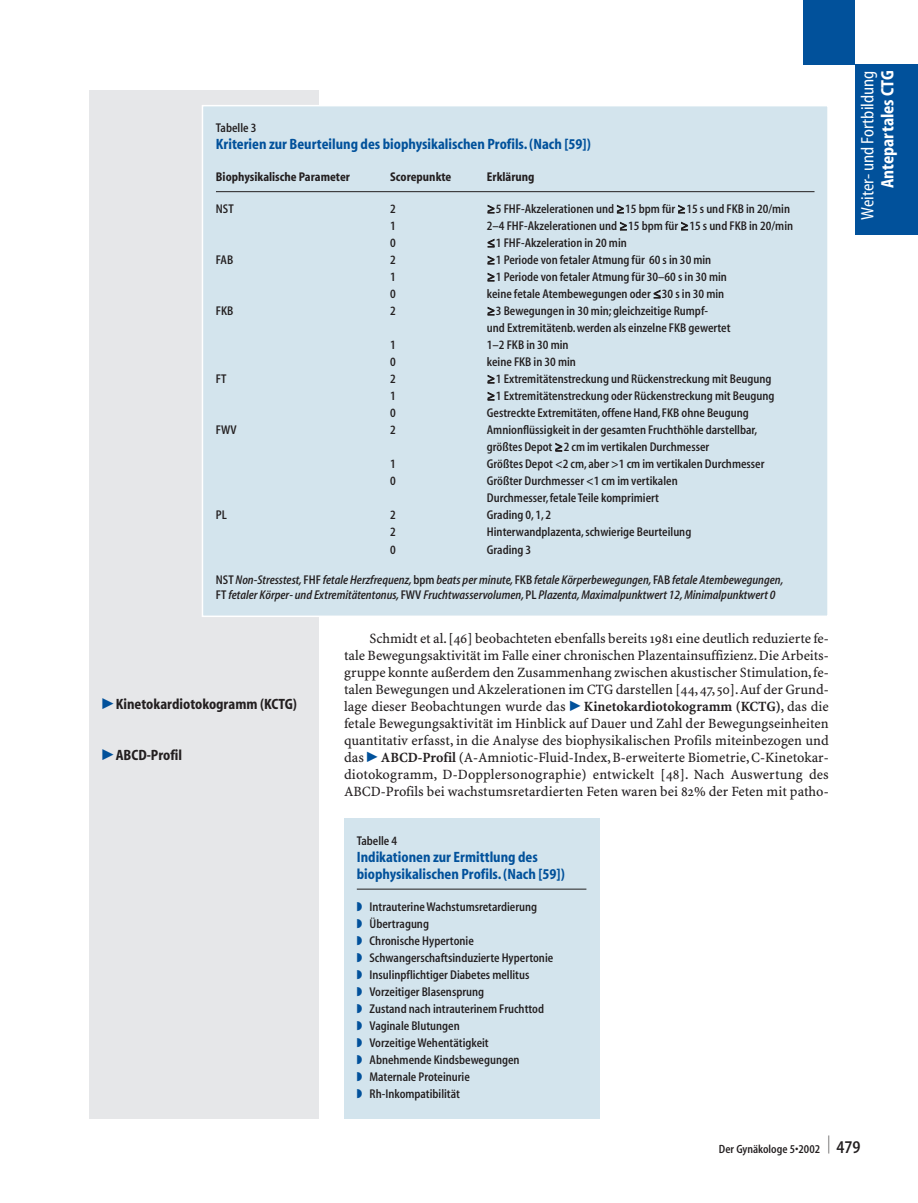
<style>
.page{position:relative;width:918px;height:1203px;background:#fff}
.page>*{position:absolute;margin:0;border:0;box-sizing:border-box;transform-origin:0 0}
.t1{font:condensed 18px "S Myriad";color:#fff}
.t2{font:700 condensed 18px "S Myriad";color:#fff}
.t3{font:700 condensed 15px/17px "S Myriad";color:#01519b}
.t4{font:700 condensed 15px "S Myriad";color:#231f20}
.t5{font:14.25px/17px "S Minion Plus";color:#231f20;text-align:justify}
.t6{font:600 condensed 12.75px/17px "S Myriad";color:#231f20}
.t7{font:italic 600 condensed 12.75px/15px "S Myriad";color:#231f20}
.t8{font:700 condensed 12.75px "S Myriad";color:#231f20}
.t9{font:600 condensed 12px "S Myriad";color:#231f20}
.s1{font-style:normal}
.s2{font-family:"Mathematical Pi Six";font-weight:400;font-stretch:normal;color:#01519b}
.s3{font-family:"Mathematical Pi Six";color:#01519b}
.s4{font-weight:700}
.s5{color:#01519b}
.s6{font-size:18px}
</style>
<div class="page">
<div style="left:89px;top:90px;width:230px;height:1029px;background:#e6e7e9"></div>
<div style="left:855px;top:65px;width:63px;height:170px;background:#01519b"></div>
<div style="left:804px;top:0;width:51px;height:64px;background:#01519b"></div>
<div style="left:202px;top:106px;width:626px;height:510px;background:#d3e4ed"></div>
<hr style="left:216px;top:191px;width:599px;height:1px;background:#231f20">
<div style="left:202px;top:105px;width:627px;height:512px;border:2px solid #fff"></div>
<div style="left:344px;top:819px;width:255px;height:300px;background:#d3e4ed"></div>
<hr style="left:357px;top:889px;width:229px;height:1px;background:#231f20">
<p class="t6" style="left:216px;top:121px;width:42px">Tabelle 3</p>
<p class="t3" style="left:216px;top:137px;width:376px">Kriterien zur Beurteilung des biophysikalischen Profils. (Nach [59])</p>
<p class="t8" style="left:216px;top:172px;width:136px">Biophysikalische Parameter</p>
<p class="t8" style="left:390px;top:172px;width:63px">Scorepunkte</p>
<p class="t8" style="left:487px;top:172px;width:49px">Erklärung</p>
<p class="t6" style="left:216px;top:202px;width:19px">NST</p>
<p class="t6" style="left:390px;top:202px;width:7px">2</p>
<p class="t6" style="left:487px;top:202px;width:305px">≥5 FHF-Akzelerationen und ≥15 bpm für ≥15 s und FKB in 20/min</p>
<p class="t6" style="left:390px;top:219px;width:7px">1</p>
<p class="t6" style="left:487px;top:219px;width:308px">2–4 FHF-Akzelerationen und ≥15 bpm für ≥15 s und FKB in 20/min</p>
<p class="t6" style="left:390px;top:236px;width:7px">0</p>
<p class="t6" style="left:496px;top:236px;width:132px">1 FHF-Akzeleration in 20 min</p>
<p class="t6" style="left:216px;top:253px;width:19px">FAB</p>
<p class="t6" style="left:390px;top:253px;width:7px">2</p>
<p class="t6" style="left:487px;top:253px;width:226px">≥1 Periode von fetaler Atmung für 60 s in 30 min</p>
<p class="t6" style="left:390px;top:270px;width:7px">1</p>
<p class="t6" style="left:487px;top:270px;width:241px">≥1 Periode von fetaler Atmung für 30–60 s in 30 min</p>
<p class="t6" style="left:390px;top:287px;width:7px">0</p>
<p class="t6" style="left:487px;top:287px;width:239px">keine fetale Atembewegungen oder 30 s in 30 min</p>
<p class="t6" style="left:216px;top:304px;width:19px">FKB</p>
<p class="t6" style="left:390px;top:304px;width:7px">2</p>
<p class="t6" style="left:487px;top:304px;width:245px">≥3 Bewegungen in 30 min; gleichzeitige Rumpf-<br>und Extremitätenb.werden als einzelne FKB gewertet</p>
<p class="t6" style="left:390px;top:338px;width:7px">1</p>
<p class="t6" style="left:487px;top:338px;width:83px">1–2 FKB in 30 min</p>
<p class="t6" style="left:390px;top:355px;width:7px">0</p>
<p class="t6" style="left:487px;top:355px;width:91px">keine FKB in 30 min</p>
<p class="t6" style="left:216px;top:372px;width:12px">FT</p>
<p class="t6" style="left:390px;top:372px;width:7px">2</p>
<p class="t6" style="left:487px;top:372px;width:286px">≥1 Extremitätenstreckung und Rückenstreckung mit Beugung</p>
<p class="t6" style="left:390px;top:389px;width:7px">1</p>
<p class="t6" style="left:487px;top:389px;width:289px">≥1 Extremitätenstreckung oder Rückenstreckung mit Beugung</p>
<p class="t6" style="left:390px;top:406px;width:7px">0</p>
<p class="t6" style="left:487px;top:406px;width:263px">Gestreckte Extremitäten, offene Hand, FKB ohne Beugung</p>
<p class="t6" style="left:216px;top:423px;width:22px">FWV</p>
<p class="t6" style="left:390px;top:423px;width:7px">2</p>
<p class="t6" style="left:487px;top:423px;width:272px">Amnionflüssigkeit in der gesamten Fruchthöhle darstellbar, größtes Depot ≥2 cm im vertikalen Durchmesser</p>
<p class="t6" style="left:390px;top:457px;width:7px">1</p>
<p class="t6" style="left:487px;top:457px;width:279px">Größtes Depot &lt;2 cm, aber &gt;1 cm im vertikalen Durchmesser</p>
<p class="t6" style="left:390px;top:474px;width:7px">0</p>
<p class="t6" style="left:487px;top:474px;width:192px">Größter Durchmesser &lt;1 cm im vertikalen<br>Durchmesser, fetale Teile komprimiert</p>
<p class="t6" style="left:216px;top:508px;width:13px">PL</p>
<p class="t6" style="left:390px;top:508px;width:7px">2</p>
<p class="t6" style="left:487px;top:508px;width:66px">Grading 0, 1, 2</p>
<p class="t6" style="left:390px;top:525px;width:7px">2</p>
<p class="t6" style="left:487px;top:525px;width:206px">Hinterwandplazenta, schwierige Beurteilung</p>
<p class="t6" style="left:390px;top:542px;width:7px">0</p>
<p class="t6" style="left:487px;top:542px;width:46px">Grading 3</p>
<p class="t7" style="left:216px;top:573px;width:569px"><span class="s1">NST</span> Non-Stresstest, <span class="s1">FHF</span> fetale Herzfrequenz,<span class="s1">bpm</span> beats per minute, <span class="s1">FKB</span> fetale Körperbewegungen, <span class="s1">FAB</span> fetale Atembewegungen,<br><span class="s1">FT</span> fetaler Körper- und Extremitätentonus,<span class="s1">FWV</span> Fruchtwasservolumen,<span class="s1">PL</span> Plazenta, Maximalpunktwert 12, Minimalpunktwert 0</p>
<p class="t4" style="left:102px;top:698px;width:197px"><span class="s2">-</span>Kinetokardiotokogramm (KCTG)</p>
<p class="t4" style="left:102px;top:749px;width:82px"><span class="s2">-</span>ABCD-Profil</p>
<p class="t5" style="left:344px;top:631px;width:486px;text-indent:26px">Schmidt et al. [46] beobachteten ebenfalls bereits 1981 eine deutlich reduzierte fe&shy;tale Bewegungsaktivität im Falle einer chronischen Plazentainsuffizienz. Die Arbeits&shy;gruppe konnte außerdem den Zusammenhang zwischen akustischer Stimulation, fe&shy;talen Bewegungen und Akzelerationen im CTG darstellen [44, 47, 50].Auf der Grund&shy;lage dieser Beobachtungen wurde das <span class="s3">-</span> <span class="s4">Kinetokardiotokogramm (KCTG)</span>, das die fetale Bewegungsaktivität im Hinblick auf Dauer und Zahl der Bewegungseinheiten quantitativ erfasst, in die Analyse des biophysikalischen Profils miteinbezogen und das <span class="s3">-</span> <span class="s4">ABCD-Profil</span> (A-Amniotic-Fluid-Index, B-erweiterte Biometrie, C-Kinetokar&shy;diotokogramm, D-Dopplersonographie) entwickelt [48]. Nach Auswertung des ABCD-Profils bei wachstumsretardierten Feten waren bei 82% der Feten mit patho-</p>
<p class="t6" style="left:357px;top:833px;width:42px">Tabelle 4</p>
<p class="t3" style="left:357px;top:850px;width:210px">Indikationen zur Ermittlung des biophysikalischen Profils. (Nach [59])</p>
<p class="t6" style="left:357px;top:899px;width:198px"><span class="s5">◗</span> Intrauterine Wachstumsretardierung<br><span class="s5">◗</span> Übertragung<br><span class="s5">◗</span> Chronische Hypertonie<br><span class="s5">◗</span> Schwangerschaftsinduzierte Hypertonie <span class="s5">◗</span> Insulinpflichtiger Diabetes mellitus<br><span class="s5">◗</span> Vorzeitiger Blasensprung<br><span class="s5">◗</span> Zustand nach intrauterinem Fruchttod<br><span class="s5">◗</span> Vaginale Blutungen<br><span class="s5">◗</span> Vorzeitige Wehentätigkeit<br><span class="s5">◗</span> Abnehmende Kindsbewegungen<br><span class="s5">◗</span> Maternale Proteinurie<br><span class="s5">◗</span> Rh-Inkompatibilität</p>
<h1 class="t1" style="left:857px;top:220px;width:151px;rotate:-90deg">Weiter- und Fortbildung</h1>
<h1 class="t2" style="left:881px;top:188px;width:119px;rotate:-90deg">Antepartales CTG</h1>
<p class="t9" style="left:719px;top:1144px;width:143px">Der Gynäkologe 5•2002 <sup>|</sup> <span class="s6">479</span></p>
</div>
